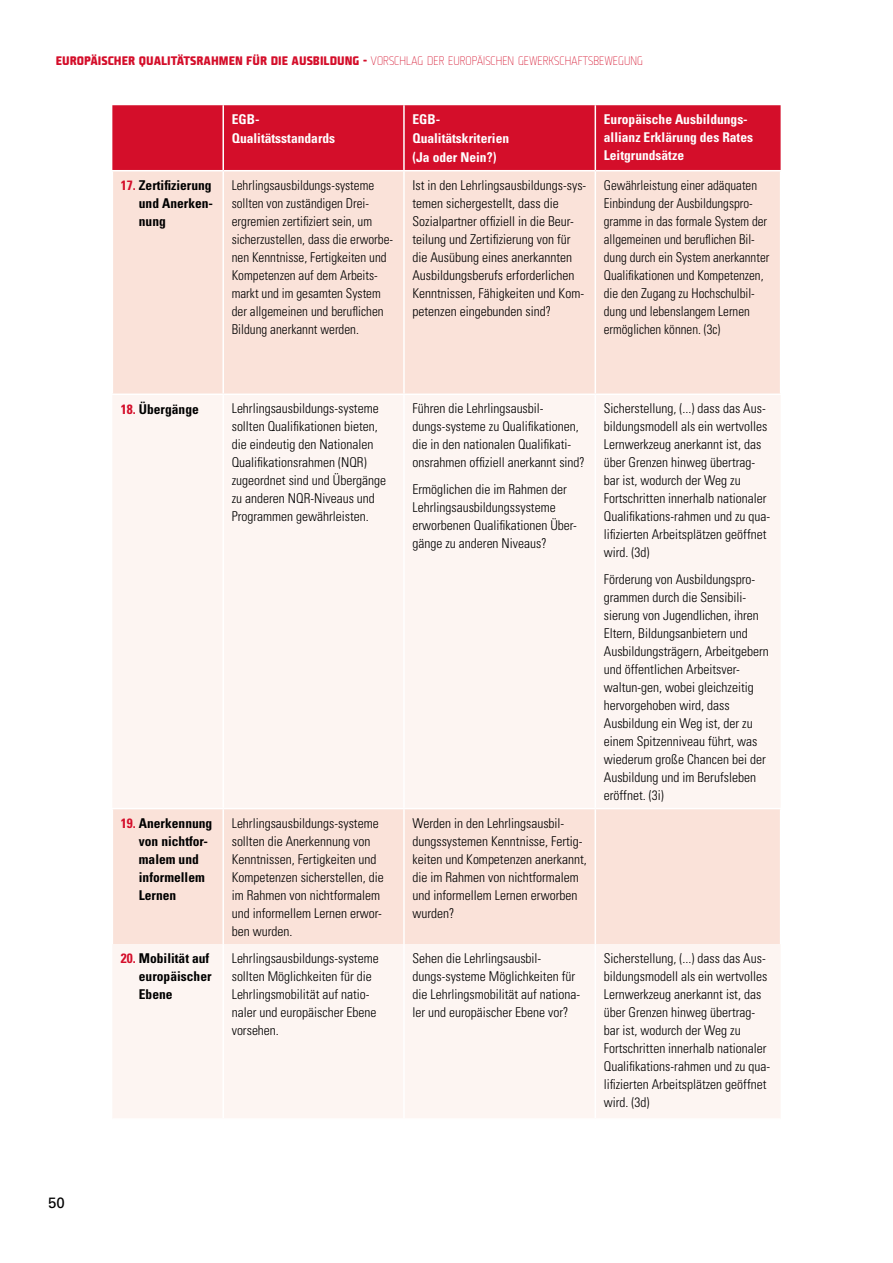
<style>
.page{position:relative;width:893px;height:1263px;background:#fff}
.page>*{position:absolute;margin:0;border:0;box-sizing:border-box;transform-origin:0 0}
.t1{font:15px "Univers";color:#000}
.t2{font:300 condensed 13.5px/18px "Univers";color:#000}
.t3{font:300 condensed 13.5px/18px "Univers";color:#000;scale:.96 1}
.t4{font:700 condensed 13.5px/18px "Univers";color:#000}
.t5{font:700 condensed 13.5px/19px "Univers";color:#fff}
.t6{font:12px "Fishmonger";color:#d40e2a}
.s1{font-family:"Fishmonger MB"}
.s2{color:#d40e2a}
</style>
<div class="page">
<div style="left:112px;top:105px;width:669px;height:65px;background:#d40e2a"></div>
<div style="left:113px;top:171px;width:667px;height:222px;background:#fae2d9"></div>
<svg style="left:113px;top:395px;width:667px;height:723px;fill:#fdf5f2"></svg>
<hr style="left:222px;top:395px;width:2px;height:413px;background:#fff">
<hr style="left:403px;top:395px;width:2px;height:413px;background:#fff">
<hr style="left:595px;top:395px;width:1px;height:413px;background:#fff">
<hr style="left:222px;top:944px;width:2px;height:174px;background:#fff">
<hr style="left:403px;top:944px;width:2px;height:174px;background:#fff">
<hr style="left:595px;top:944px;width:1px;height:174px;background:#fff">
<hr style="left:222px;top:105px;width:2px;height:65px;background:#fff">
<hr style="left:403px;top:105px;width:2px;height:65px;background:#fff">
<hr style="left:595px;top:105px;width:1px;height:65px;background:#fff">
<hr style="left:222px;top:171px;width:2px;height:222px;background:#fff">
<hr style="left:403px;top:171px;width:2px;height:222px;background:#fff">
<hr style="left:595px;top:171px;width:1px;height:222px;background:#fff">
<hr style="left:112px;top:808px;width:111px;height:1px;background:#fff">
<hr style="left:223px;top:808px;width:181px;height:1px;background:#fff">
<hr style="left:404px;top:808px;width:191px;height:1px;background:#fff">
<hr style="left:595px;top:808px;width:186px;height:1px;background:#fff">
<hr style="left:222px;top:809px;width:2px;height:135px;background:#fff">
<hr style="left:403px;top:809px;width:2px;height:135px;background:#fff">
<hr style="left:595px;top:809px;width:1px;height:135px;background:#fff">
<p class="t6" style="left:56px;top:54px;width:589px"><span class="s1">EUROPÄISCHER QUALITÄTSRAHMEN FÜR DIE AUSBILDUNG -</span> VORSCHLAG DER EUROPÄISCHEN GEWERKSCHAFTSBEWEGUNG</p>
<p class="t5" style="left:232px;top:110px;width:105px">EGB-<br>Qualitätsstandards</p>
<p class="t5" style="left:412px;top:110px;width:98px">EGB-<br>Qualitätskriterien (Ja oder Nein?)</p>
<p class="t5" style="left:604px;top:110px;width:151px;line-height:18px">Europäische Ausbildungs&shy;allianz Erklärung des Rates<br>Leitgrundsätze</p>
<p class="t4" style="left:139px;top:176px;width:76px;text-align:justify;text-indent:-18px"><span class="s2">17.</span> Zertifizierung und Anerken&shy;nung</p>
<p class="t2" style="left:232px;top:176px;width:163px">Lehrlingsausbildungs-systeme sollten von zuständigen Drei&shy;ergremien zertifiziert sein, um sicherzustellen, dass die erworbe&shy;nen Kenntnisse, Fertigkeiten und<br>Kompetenzen auf dem Arbeits&shy;markt und im gesamten System der allgemeinen und beruflichen<br>Bildung anerkannt werden.</p>
<p class="t2" style="left:412px;top:176px;width:175px">Ist in den Lehrlingsausbildungs-sys&shy;temen sichergestellt, dass die Sozialpartner offiziell in die Beur&shy;teilung und Zertifizierung von für die Ausübung eines anerkannten Ausbildungsberufs erforderlichen Kenntnissen, Fähigkeiten und Kom&shy;petenzen eingebunden sind?</p>
<p class="t3" style="left:604px;top:176px;width:174px">Gewährleistung einer adäquaten<br>Einbindung der Ausbildungspro&shy;gramme in das formale System der allgemeinen und beruflichen Bil&shy;dung durch ein System anerkannter<br>Qualifikationen und Kompetenzen, die den Zugang zu Hochschulbil&shy;dung und lebenslangem Lernen ermöglichen können. (3c)</p>
<p class="t4" style="left:121px;top:399px;width:79px"><span class="s2">18.</span> Übergänge</p>
<p class="t2" style="left:232px;top:400px;width:156px">Lehrlingsausbildungs-systeme sollten Qualifikationen bieten, die eindeutig den Nationalen<br>Qualifikationsrahmen (NQR) zugeordnet sind und Übergänge zu anderen NQR-Niveaus und<br>Programmen gewährleisten.</p>
<p class="t2" style="left:412px;top:399px;width:174px">Führen die Lehrlingsausbil&shy;dungs-systeme zu Qualifikationen, die in den nationalen Qualifikati&shy;onsrahmen offiziell anerkannt sind?</p>
<p class="t2" style="left:412px;top:480px;width:166px">Ermöglichen die im Rahmen der<br>Lehrlingsausbildungssysteme erworbenen Qualifikationen Über&shy;gänge zu anderen Niveaus?</p>
<p class="t2" style="left:604px;top:399px;width:168px">Sicherstellung, (...) dass das Aus&shy;bildungsmodell als ein wertvolles<br>Lernwerkzeug anerkannt ist, das über Grenzen hinweg übertrag&shy;bar ist, wodurch der Weg zu<br>Fortschritten innerhalb nationaler<br>Qualifikations-rahmen und zu qua&shy;lifizierten Arbeitsplätzen geöffnet wird. (3d)</p>
<p class="t2" style="left:604px;top:570px;width:166px">Förderung von Ausbildungspro&shy;grammen durch die Sensibili&shy;sierung von Jugendlichen, ihren<br>Eltern, Bildungsanbietern und<br>Ausbildungsträgern, Arbeitgebern und öffentlichen Arbeitsver&shy;waltun-gen, wobei gleichzeitig hervorgehoben wird, dass<br>Ausbildung ein Weg ist, der zu einem Spitzenniveau führt, was wiederum große Chancen bei der<br>Ausbildung und im Berufsleben eröffnet. (3i)</p>
<p class="t1" style="left:48px;top:1194px;width:18px">50</p>
<p class="t4" style="left:139px;top:814px;width:75px;text-indent:-18px"><span class="s2">19.</span> Anerkennung von nichtfor&shy;malem und informellem<br>Lernen</p>
<p class="t2" style="left:232px;top:814px;width:154px">Lehrlingsausbildungs-systeme sollten die Anerkennung von<br>Kenntnissen, Fertigkeiten und<br>Kompetenzen sicherstellen, die im Rahmen von nichtformalem und informellem Lernen erwor&shy;ben wurden.</p>
<p class="t2" style="left:412px;top:814px;width:176px">Werden in den Lehrlingsausbil&shy;dungssystemen Kenntnisse, Fertig&shy;keiten und Kompetenzen anerkannt, die im Rahmen von nichtformalem und informellem Lernen erworben wurden?</p>
<p class="t4" style="left:139px;top:949px;width:74px;text-indent:-18px"><span class="s2">20.</span> Mobilität auf europäischer<br>Ebene</p>
<p class="t2" style="left:232px;top:949px;width:148px">Lehrlingsausbildungs-systeme sollten Möglichkeiten für die<br>Lehrlingsmobilität auf natio&shy;naler und europäischer Ebene vorsehen.</p>
<p class="t2" style="left:412px;top:949px;width:169px">Sehen die Lehrlingsausbil&shy;dungs-systeme Möglichkeiten für die Lehrlingsmobilität auf nationa&shy;ler und europäischer Ebene vor?</p>
<p class="t2" style="left:604px;top:949px;width:168px">Sicherstellung, (...) dass das Aus&shy;bildungsmodell als ein wertvolles<br>Lernwerkzeug anerkannt ist, das über Grenzen hinweg übertrag&shy;bar ist, wodurch der Weg zu<br>Fortschritten innerhalb nationaler<br>Qualifikations-rahmen und zu qua&shy;lifizierten Arbeitsplätzen geöffnet wird. (3d)</p>
</div>
